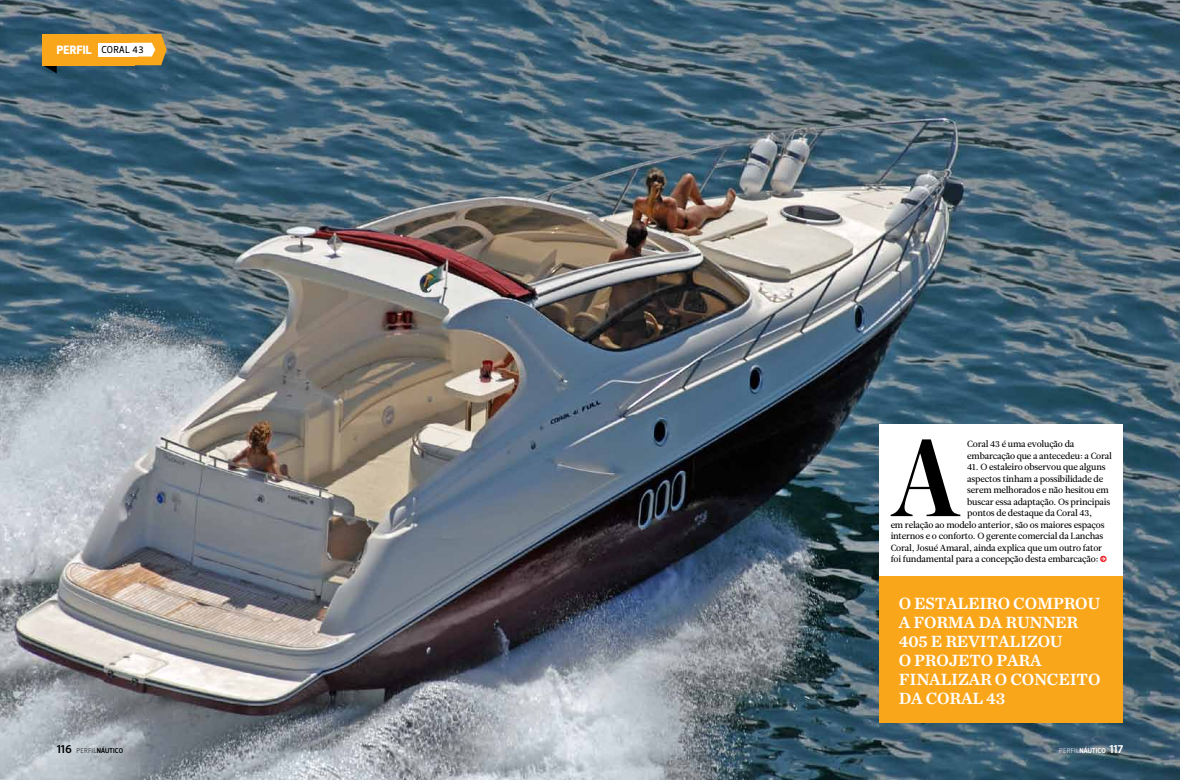
<style>
.page{position:relative;width:1180px;height:780px;background:#fff}
.page>*{position:absolute;margin:0;border:0;box-sizing:border-box;transform-origin:0 0}
.t1{font:700 108px "Chronicle Disp Cond";color:#000}
.t2{font:17px/19px "Chronicle Text G2 Semi";letter-spacing:-.01em;color:#fff}
.t3{font:10px "Leitura Sans Grot 2";letter-spacing:.03em;color:#000}
.t4{font:9px/11.5px "Leitura News Roman 2";letter-spacing:-.02em;color:#000}
.t5{font:7px "Leitura Sans Grot 3";letter-spacing:.025em;color:#000}
.t6{font:7px "Leitura Sans Grot 3";letter-spacing:.025em;color:#fff}
.s1{font-family:"Leitura Sans Grot 4";font-size:12px;color:#fff}
.s2{font-size:12px}
.s3{font-family:"Leitura Sans Grot 1"}
</style>
<div class="page">
<img style="left:0;top:0;width:1179px;height:780px">
<div style="left:879px;top:424px;width:244px;height:299px;background:#fff"></div>
<div style="left:879px;top:576px;width:244px;height:146px;background:#faa61a"></div>
<svg style="left:43px;top:65px;width:14px;height:8px"></svg>
<div style="left:43px;top:34px;width:92px;height:31px;background:#faa61a"></div>
<svg style="left:131px;top:34px;width:36px;height:31px"></svg>
<div style="left:98px;top:43px;width:39px;height:14px;background:#fff"></div>
<p class="t3" style="left:57px;top:43px;width:88px"><span class="s1">PERFIL</span> CORAL 43</p>
<h1 class="t1" style="left:893px;top:392px;width:67px">A</h1>
<p class="t4" style="left:967px;top:438px;width:146px">Coral 43 é uma evolução da embarcação que a antecedeu: a Coral</p>
<p class="t4" style="left:967px;top:461px;width:140px">41. O estaleiro observou que alguns</p>
<p class="t4" style="left:967px;top:472px;width:137px">aspectos tinham a possibilidade de</p>
<p class="t4" style="left:967px;top:484px;width:143px">serem melhorados e não hesitou em</p>
<p class="t4" style="left:967px;top:495px;width:144px">buscar essa adaptação. Os principais</p>
<p class="t4" style="left:967px;top:507px;width:126px">pontos de destaque da Coral 43,</p>
<p class="t4" style="left:890px;top:518px;width:215px">em relação ao modelo anterior, são os maiores espaços</p>
<p class="t4" style="left:890px;top:530px;width:214px">internos e o conforto. O gerente comercial da Lanchas</p>
<p class="t4" style="left:890px;top:541px;width:213px">Coral, Josué Amaral, ainda explica que um outro fator</p>
<p class="t4" style="left:890px;top:553px;width:209px">foi fundamental para a concepção desta embarcação:</p>
<h2 class="t2" style="left:898px;top:593px;width:203px">O ESTALEIRO COMPROU<br>A FORMA DA RUNNER<br>405 E REVITALIZOU<br>O PROJETO PARA<br>FINALIZAR O CONCEITO<br>DA CO RAL 43</h2>
<p class="t5" style="left:57px;top:745px;width:68px"><span class="s2">116</span> <span class="s3">PERFIL</span>NÁUTICO</p>
<p class="t6" style="left:1058px;top:745px;width:66px"><span class="s3">PERFIL</span>NÁUTICO <span class="s2">117</span></p>
</div>
